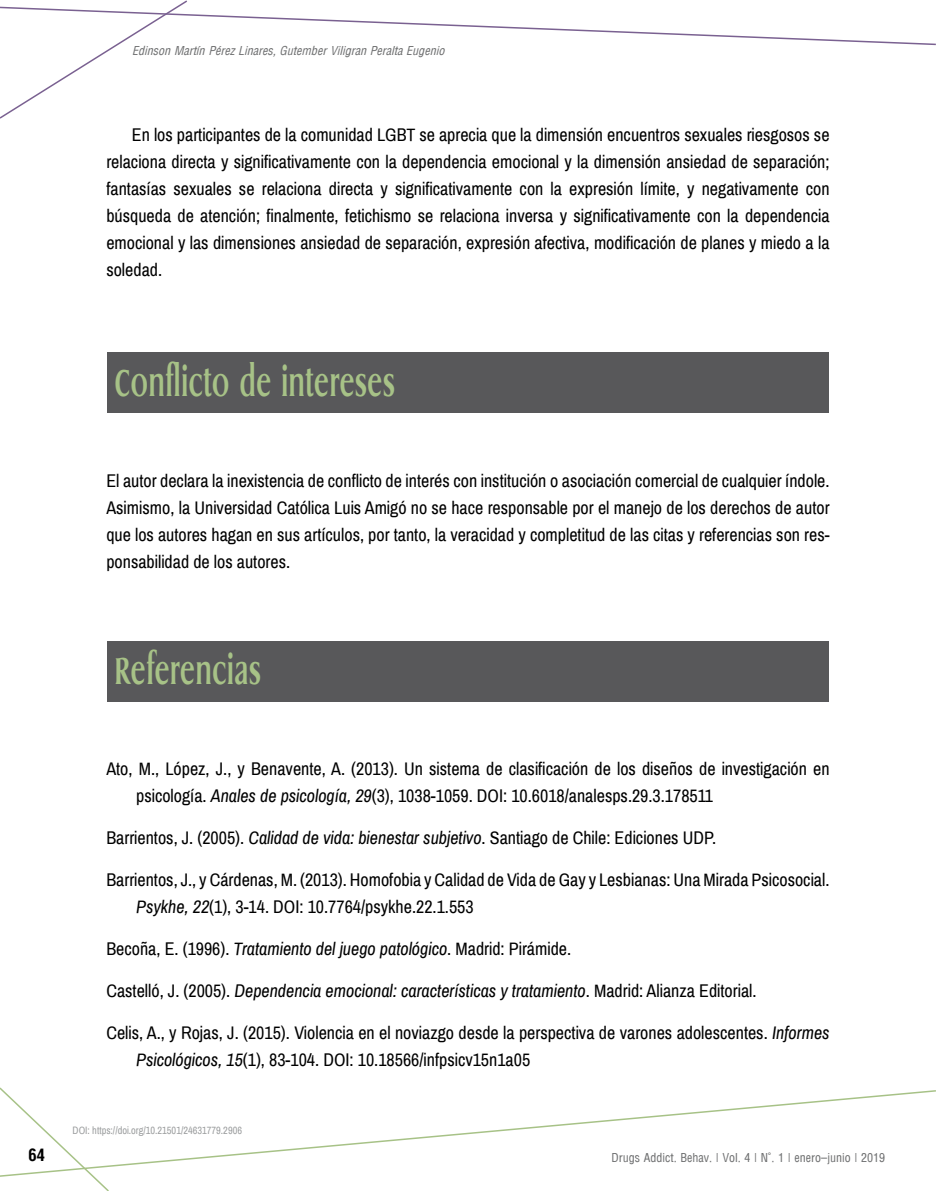
<style>
.page{position:relative;width:936px;height:1191px;background:#fff}
.page>*{position:absolute;margin:0;border:0;box-sizing:border-box;transform-origin:0 0}
.t1{font:700 37.5px "Griffon Condensed";letter-spacing:.02em;color:#a7c287}
.t2{font:18px/27px "Archivo Narrow";color:#000}
.t3{font:italic 18px "Archivo Narrow";color:#000}
.t4{font:700 condensed 16.5px "Arena";color:#000}
.t5{font:italic condensed 12px "Arena";color:#707172}
.t6{font:12px "Arena Condensed";color:#707172}
.t7{font:10.5px "Archivo Narrow";color:#9c9e9f}
.s1{font-style:italic}
.s2{font-style:normal}
</style>
<div class="page">
<svg style="left:0;top:0;width:935px;height:119px"></svg>
<svg style="left:110px;top:1090px;width:825px;height:77px"></svg>
<svg style="left:0;top:1087px;width:110px;height:104px"></svg>
<div style="left:107px;top:352px;width:721px;height:61px;background:#58585a"></div>
<div style="left:107px;top:640px;width:721px;height:61px;background:#58585a"></div>
<p class="t5" style="left:132px;top:44px;width:314px">Edinson Martín Pérez Linares, Gutember Viligran Peralta Eugenio</p>
<p class="t2" style="left:106px;top:121px;width:724px;text-align:justify;text-indent:26px">En los participantes de la comunidad LGBT se aprecia que la dimensión encuentros sexuales riesgosos se relaciona directa y significativamente con la dependencia emocional y la dimensión ansiedad de separación; fantasías sexuales se relaciona directa y significativamente con la expresión límite, y negativamente con búsqueda de atención; finalmente, fetichismo se relaciona inversa y significativamente con la dependencia emocional y las dimensiones ansiedad de separación, expresión afectiva, modificación de planes y miedo a la soledad.</p>
<h1 class="t1" style="left:115px;top:357px;width:281px">Conflicto de intereses</h1>
<p class="t2" style="left:106px;top:467px;width:724px;text-align:justify">El autor declara la inexistencia de conflicto de interés con institución o asociación comercial de cualquier índole.<br>Asimismo, la Universidad Católica Luis Amigó no se hace responsable por el manejo de los derechos de autor que los autores hagan en sus artículos, por tanto, la veracidad y completitud de las citas y referencias son res&shy;ponsabilidad de los autores.</p>
<h1 class="t1" style="left:115px;top:645px;width:148px">Referencias</h1>
<p class="t2" style="left:136px;top:755px;width:695px;text-indent:-30px">Ato, M., López, J., y Benavente, A. (2013). Un sistema de clasificación de los diseños de investigación en psicología. <span class="s1">Anales de psicología, 29</span>(3), 1038-1059. DOI: 10.6018/analesps.29.3.178511</p>
<p class="t2" style="left:106px;top:824px;width:611px">Barrientos, J. (2005). <span class="s1">Calidad de vida: bienestar subjetivo</span>. Santiago de Chile: Ediciones UDP.</p>
<p class="t2" style="left:136px;top:866px;width:694px;text-indent:-30px">Barrientos, J., y Cárdenas, M. (2013). Homofobia y Calidad de Vida de Gay y Lesbianas: Una Mirada Psicosocial.<br><span class="s1">Psykhe, 22</span>(1), 3-14. DOI: 10.7764/psykhe.22.1.553</p>
<p class="t2" style="left:106px;top:935px;width:466px">Becoña, E. (1996). <span class="s1">Tratamiento del juego patológico</span>. Madrid: Pirámide.</p>
<p class="t3" style="left:106px;top:980px;width:651px"><span class="s2">Castelló, J. (2005).</span> Dependencia emocional: características y tratamiento<span class="s2">. Madrid: Alianza Editorial.</span></p>
<p class="t2" style="left:136px;top:1019px;width:695px;text-indent:-30px">Celis, A., y Rojas, J. (2015). Violencia en el noviazgo desde la perspectiva de varones adolescentes. <span class="s1">Informes<br>Psicológicos, 15</span>(1), 83-104. DOI: 10.18566/infpsicv15n1a05</p>
<p class="t7" style="left:73px;top:1123px;width:171px">DOI: https://doi.org/10.21501/24631779.2906</p>
<p class="t4" style="left:28px;top:1145px;width:18px">64</p>
<p class="t6" style="left:611px;top:1150px;width:275px">Drugs Addict. Behav. | Vol. 4 | N°. 1 | enero–junio | 2019</p>
</div>
